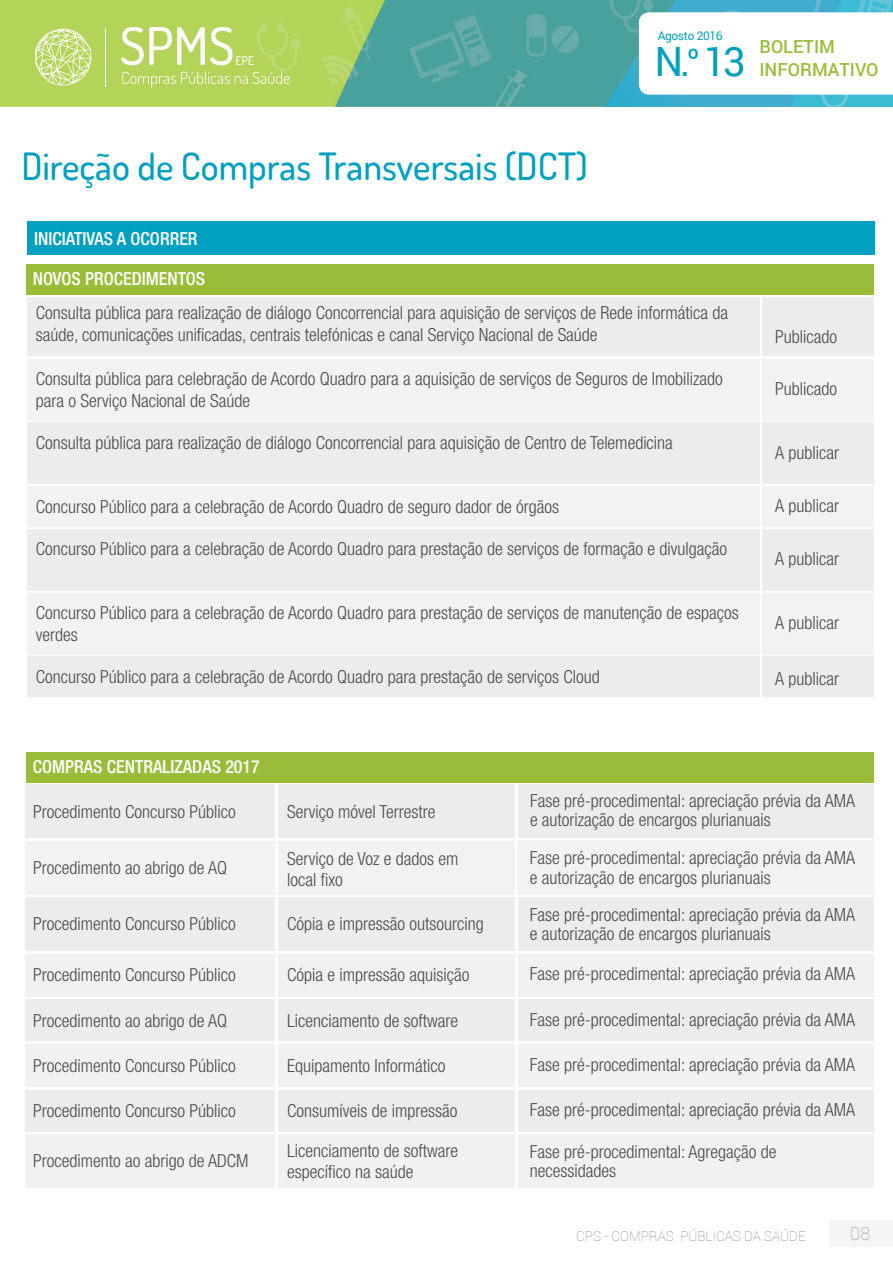
<style>
.page{position:relative;width:893px;height:1263px;background:#fff}
.page>*{position:absolute;margin:0;border:0;box-sizing:border-box;transform-origin:0 0}
.t1{font:40.5px "Roboto";color:#01a0c1}
.t2{font:500 37.5px "Dosis";color:#01a0c1}
.t3{font:300 condensed 18px/21.6px "Helvetica Neue LT Std";color:#4b4b4a}
.t4{font:500 condensed 18px "Helvetica Neue LT Std";color:#fff}
.t5{font:500 18px/22.8px "Roboto";color:#99bc39}
.t6{font:100 18px "Roboto";color:#9c9b9b}
.t7{font:100 13.5px "Roboto";color:#868686}
.t8{font:12px "Roboto";letter-spacing:-.03em;color:#01a0c1}
</style>
<div class="page">
<div style="left:829px;top:1219px;width:64px;height:27px;background:#f4f4f4"></div>
<img style="left:0;top:0;width:893px;height:107px">
<svg style="left:639px;top:12px;width:254px;height:83px"></svg>
<svg style="left:121px;top:27px;width:133px;height:38px"></svg>
<hr style="left:106px;top:28px;width:1px;height:58px;background:#fff">
<svg style="left:35px;top:29px;width:57px;height:56px;background:#c9e088"></svg>
<svg style="left:122px;top:71px;width:168px;height:17px;background:#bdd96d"></svg>
<div style="left:27px;top:297px;width:733px;height:58px;background:#ececec"></div>
<div style="left:762px;top:297px;width:112px;height:58px;background:#ececec"></div>
<div style="left:26px;top:264px;width:848px;height:30px;background:#99bc39"></div>
<div style="left:27px;top:359px;width:733px;height:61px;background:#f2f2f2"></div>
<div style="left:762px;top:359px;width:112px;height:61px;background:#f2f2f2"></div>
<div style="left:27px;top:221px;width:847px;height:33px;background:#01a0c1"></div>
<div style="left:25px;top:785px;width:250px;height:53px;background:#ececec"></div>
<div style="left:278px;top:785px;width:237px;height:53px;background:#ececec"></div>
<div style="left:518px;top:785px;width:356px;height:53px;background:#ececec"></div>
<div style="left:26px;top:752px;width:848px;height:30px;background:#99bc39"></div>
<div style="left:27px;top:422px;width:733px;height:62px;background:#ececec"></div>
<div style="left:762px;top:422px;width:112px;height:62px;background:#ececec"></div>
<div style="left:27px;top:486px;width:733px;height:41px;background:#f2f2f1"></div>
<div style="left:762px;top:486px;width:112px;height:41px;background:#f2f2f1"></div>
<div style="left:27px;top:529px;width:733px;height:62px;background:#ececec"></div>
<div style="left:762px;top:529px;width:112px;height:62px;background:#ececec"></div>
<div style="left:27px;top:593px;width:733px;height:61px;background:#f2f2f2"></div>
<div style="left:762px;top:593px;width:112px;height:61px;background:#f2f2f2"></div>
<div style="left:27px;top:657px;width:733px;height:40px;background:#ececec"></div>
<div style="left:762px;top:657px;width:112px;height:40px;background:#ececec"></div>
<div style="left:25px;top:841px;width:250px;height:53px;background:#f2f2f1"></div>
<div style="left:278px;top:841px;width:237px;height:53px;background:#f2f2f1"></div>
<div style="left:517px;top:840px;width:358px;height:55px;background:#f2f2f1"></div>
<div style="left:25px;top:897px;width:250px;height:54px;background:#ececec"></div>
<div style="left:278px;top:897px;width:237px;height:54px;background:#ececec"></div>
<div style="left:518px;top:897px;width:356px;height:54px;background:#ececec"></div>
<div style="left:25px;top:954px;width:250px;height:42px;background:#f2f1f1"></div>
<div style="left:278px;top:954px;width:237px;height:42px;background:#f2f1f1"></div>
<div style="left:518px;top:954px;width:356px;height:42px;background:#f2f1f1"></div>
<div style="left:25px;top:1000px;width:250px;height:41px;background:#ececec"></div>
<div style="left:278px;top:1000px;width:237px;height:41px;background:#ececec"></div>
<div style="left:518px;top:1000px;width:356px;height:41px;background:#ececec"></div>
<div style="left:25px;top:1044px;width:250px;height:43px;background:#f2f1f1"></div>
<div style="left:278px;top:1044px;width:237px;height:43px;background:#f2f1f1"></div>
<div style="left:518px;top:1044px;width:356px;height:43px;background:#f2f1f1"></div>
<div style="left:25px;top:1090px;width:250px;height:41px;background:#ececec"></div>
<div style="left:278px;top:1090px;width:237px;height:41px;background:#ececec"></div>
<div style="left:518px;top:1090px;width:356px;height:41px;background:#ececec"></div>
<div style="left:25px;top:1134px;width:250px;height:54px;background:#f2f1f1"></div>
<div style="left:278px;top:1134px;width:237px;height:54px;background:#f2f1f1"></div>
<div style="left:518px;top:1134px;width:356px;height:54px;background:#f2f1f1"></div>
<h2 class="t2" style="left:21px;top:142px;width:568px">Direção de Compras Transversais (DCT)</h2>
<p class="t4" style="left:34px;top:228px;width:165px">INICIATIVAS A OCORRER</p>
<p class="t8" style="left:658px;top:27px;width:67px">Agosto 2016</p>
<h1 class="t1" style="left:654px;top:33px;width:93px">N.<sup>º</sup> 13</h1>
<p class="t5" style="left:759px;top:35px;width:121px">BOLETIM<br>INFORMATIVO</p>
<p class="t4" style="left:33px;top:268px;width:174px">NOVOS PROCEDIMENTOS</p>
<p class="t3" style="left:36px;top:302px;width:694px">Consulta pública para realização de diálogo Concorrencial para aquisição de serviços de Rede informática da saúde, comunicações unificadas, centrais telefónicas e canal Serviço Nacional de Saúde</p>
<p class="t3" style="left:775px;top:325px;width:63px">Publicado</p>
<p class="t3" style="left:36px;top:368px;width:689px">Consulta pública para celebração de Acordo Quadro para a aquisição de serviços de Seguros de Imobilizado para o Serviço Nacional de Saúde</p>
<p class="t3" style="left:775px;top:378px;width:63px">Publicado</p>
<p class="t3" style="left:36px;top:432px;width:639px">Consulta pública para realização de diálogo Concorrencial para aquisição de Centro de Telemedicina</p>
<p class="t3" style="left:775px;top:442px;width:65px">A publicar</p>
<p class="t3" style="left:36px;top:495px;width:525px">Concurso Público para a celebração de Acordo Quadro de seguro dador de órgãos</p>
<p class="t3" style="left:775px;top:495px;width:65px">A publicar</p>
<p class="t3" style="left:36px;top:538px;width:693px">Concurso Público para a celebração de Acordo Quadro para prestação de serviços de formação e divulgação</p>
<p class="t3" style="left:775px;top:548px;width:65px">A publicar</p>
<p class="t3" style="left:36px;top:602px;width:704px">Concurso Público para a celebração de Acordo Quadro para prestação de serviços de manutenção de espaços verdes</p>
<p class="t3" style="left:775px;top:612px;width:65px">A publicar</p>
<p class="t3" style="left:36px;top:666px;width:565px">Concurso Público para a celebração de Acordo Quadro para prestação de serviços Cloud</p>
<p class="t3" style="left:775px;top:667px;width:65px">A publicar</p>
<p class="t4" style="left:33px;top:756px;width:228px">COMPRAS CENTRALIZADAS 2017</p>
<p class="t3" style="left:33px;top:800px;width:204px">Procedimento Concurso Público</p>
<p class="t3" style="left:33px;top:857px;width:195px">Procedimento ao abrigo de AQ</p>
<p class="t3" style="left:287px;top:800px;width:150px">Serviço móvel Terrestre</p>
<p class="t3" style="left:530px;top:791px;width:327px;line-height:19.5px">Fase pré-procedimental: apreciação prévia da AMA e autorização de encargos plurianuais</p>
<p class="t3" style="left:287px;top:847px;width:173px">Serviço de Voz e dados em local fixo</p>
<p class="t3" style="left:530px;top:848px;width:327px;line-height:19.5px">Fase pré-procedimental: apreciação prévia da AMA e autorização de encargos plurianuais</p>
<p class="t3" style="left:287px;top:913px;width:198px">Cópia e impressão outsourcing</p>
<p class="t3" style="left:530px;top:904px;width:327px;line-height:19.5px">Fase pré-procedimental: apreciação prévia da AMA e autorização de encargos plurianuais</p>
<p class="t3" style="left:33px;top:913px;width:204px">Procedimento Concurso Público</p>
<p class="t3" style="left:33px;top:964px;width:204px">Procedimento Concurso Público</p>
<p class="t3" style="left:287px;top:964px;width:184px">Cópia e impressão aquisição</p>
<p class="t3" style="left:530px;top:963px;width:327px">Fase pré-procedimental: apreciação prévia da AMA</p>
<p class="t3" style="left:33px;top:1010px;width:195px">Procedimento ao abrigo de AQ</p>
<p class="t3" style="left:287px;top:1010px;width:172px">Licenciamento de software</p>
<p class="t3" style="left:530px;top:1009px;width:327px">Fase pré-procedimental: apreciação prévia da AMA</p>
<p class="t3" style="left:33px;top:1055px;width:204px">Procedimento Concurso Público</p>
<p class="t3" style="left:287px;top:1055px;width:160px">Equipamento Informático</p>
<p class="t3" style="left:530px;top:1053px;width:327px">Fase pré-procedimental: apreciação prévia da AMA</p>
<p class="t3" style="left:33px;top:1100px;width:204px">Procedimento Concurso Público</p>
<p class="t3" style="left:287px;top:1100px;width:172px">Consumíveis de impressão</p>
<p class="t3" style="left:530px;top:1099px;width:327px">Fase pré-procedimental: apreciação prévia da AMA</p>
<p class="t3" style="left:287px;top:1139px;width:172px">Licenciamento de software específico na saúde</p>
<p class="t3" style="left:530px;top:1141px;width:248px;line-height:19.5px">Fase pré-procedimental: Agregação de necessidades</p>
<p class="t3" style="left:33px;top:1150px;width:217px">Procedimento ao abrigo de ADCM</p>
<p class="t7" style="left:576px;top:1226px;width:231px">CPS - COMPRAS PÚBLICAS DA SAÚDE</p>
<p class="t6" style="left:850px;top:1221px;width:22px">08</p>
</div>
